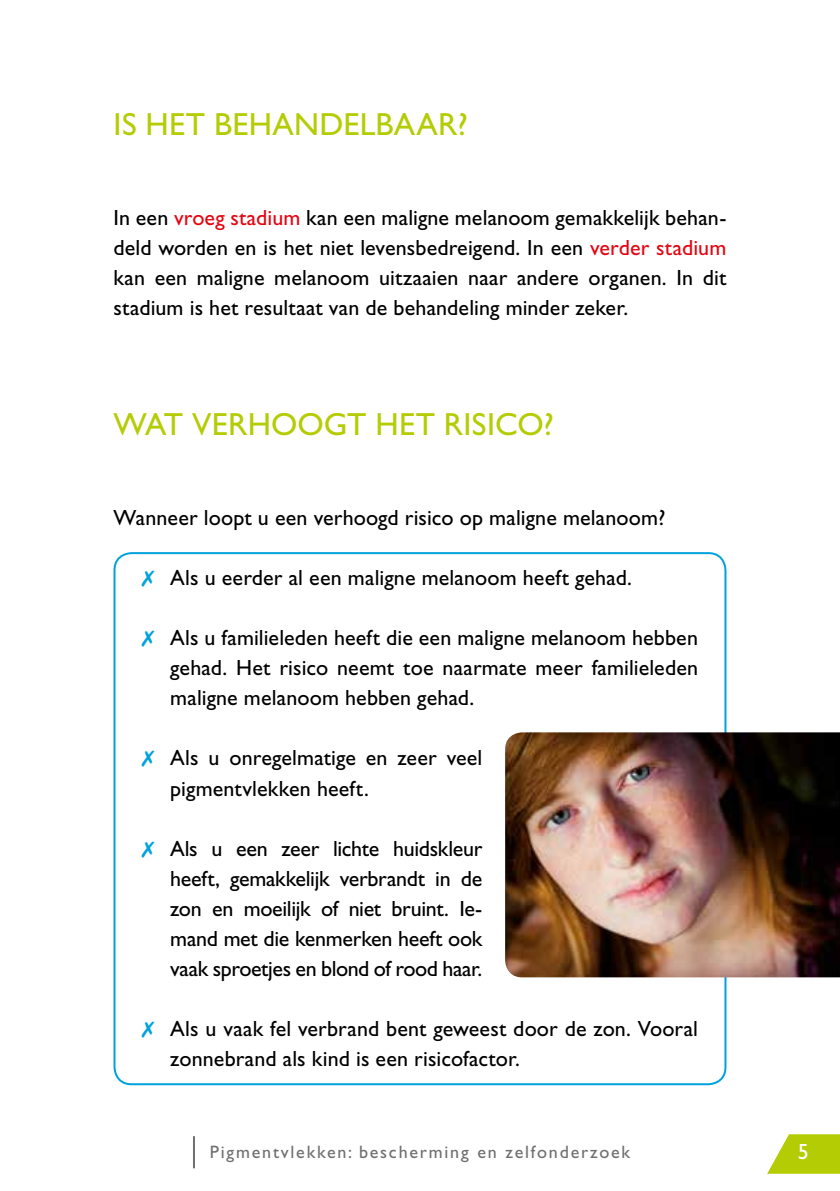
<style>
.page{position:relative;width:840px;height:1191px;background:#fff}
.page>*{position:absolute;margin:0;border:0;box-sizing:border-box;transform-origin:0 0}
.t1{font:32px "Gill Sans Std";letter-spacing:.005em;color:#b4cc04}
.t2{font:22px/30px "Gill Sans Std";letter-spacing:.005em;color:#000;text-align:justify}
.t3{font:22px "Gill Sans Std";color:#fff}
.t4{font:18px "Gill Sans Std";letter-spacing:.1em;color:#706f6f}
.s1{color:#e30613}
.s2{color:#00a2dc}
</style>
<div class="page">
<hr style="left:193px;top:1136px;width:2px;height:32px;background:#706f6f">
<svg style="left:767px;top:1134px;width:72px;height:39px"></svg>
<img style="left:505px;top:732px;width:334px;height:245px">
<h1 class="t1" style="left:113px;top:106px;width:355px">IS HET BEHANDELBAAR?</h1>
<p class="t2" style="left:113px;top:203px;width:614px">In een <span class="s1">vroeg stadium</span> kan een maligne melanoom gemakkelijk behan&shy;deld worden en is het niet levensbedreigend. In een <span class="s1">verder stadium </span>kan een maligne melanoom uitzaaien naar andere organen. In dit stadium is het resultaat van de behandeling minder zeker.</p>
<h1 class="t1" style="left:113px;top:406px;width:441px">WAT VERHOOGT HET RISICO?</h1>
<p class="t2" style="left:113px;top:503px;width:553px">Wanneer loopt u een verhoogd risico op maligne melanoom?</p>
<p class="t2" style="left:142px;top:563px;width:491px"><span class="s2">✗</span> Als u eerder al een maligne melanoom heeft gehad.</p>
<p class="t2" style="left:170px;top:623px;width:529px;text-indent:-28px"><span class="s2">✗</span> Als u familieleden heeft die een maligne melanoom hebben gehad. Het risico neemt toe naarmate meer familieleden maligne melanoom hebben gehad.</p>
<p class="t2" style="left:170px;top:743px;width:313px;text-indent:-28px"><span class="s2">✗</span> Als u onregelmatige en zeer veel pigmentvlekken heeft.</p>
<p class="t2" style="left:170px;top:833px;width:313px;text-indent:-28px"><span class="s2">✗</span> Als u een zeer lichte huidskleur heeft, gemakkelijk verbrandt in de zon en moeilijk of niet bruint. Ie&shy;mand met die kenmerken heeft ook vaak sproetjes en blond of rood haar.</p>
<p class="t2" style="left:170px;top:1013px;width:529px;text-indent:-28px"><span class="s2">✗</span> Als u vaak fel verbrand bent geweest door de zon. Vooral zonnebrand als kind is een risicofactor.</p>
<p class="t4" style="left:210px;top:1141px;width:421px">Pigmentvlekken: bescherming en zelfonderzoek</p>
<p class="t3" style="left:797px;top:1138px;width:12px">5</p>
</div>
